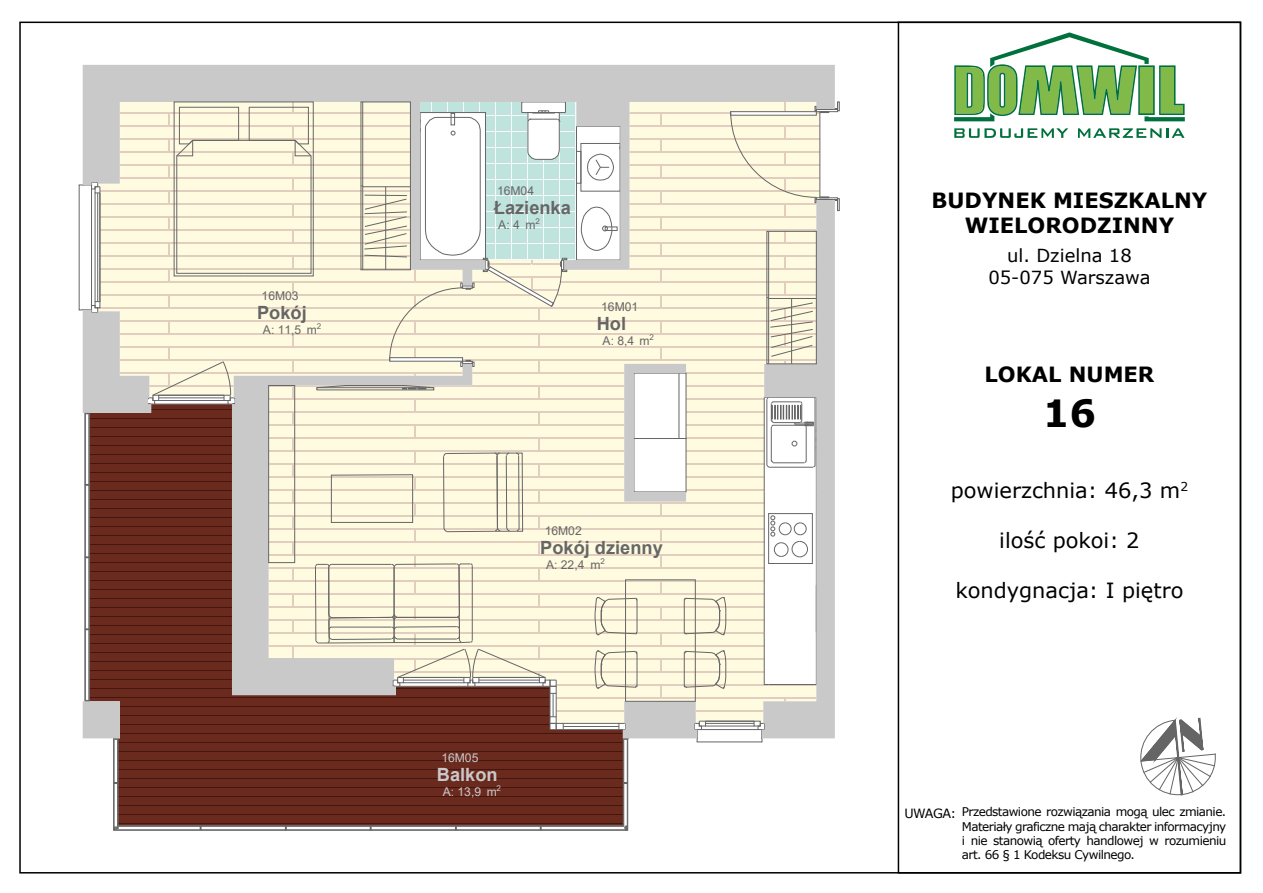
<style>
.page{position:relative;width:1263px;height:893px;background:#fff}
.page>*{position:absolute;margin:0;border:0;box-sizing:border-box;transform-origin:0 0}
.t1{font:700 37.5px "Verdana";color:#000}
.t2{font:21px "Verdana";color:#000}
.t3{font:700 21px/25.2px "Verdana";color:#000;text-align:center}
.t4{font:700 18.15px "Arial";color:#666}
.t5{font:700 18.15px "Arial";color:#c9c9c9}
.t6{font:18px/21.6px "Verdana";color:#000;text-align:center}
.t7{font:12.75px "Verdana";letter-spacing:-.045em;color:#000}
.t8{font:12.15px "Arial";color:#666}
.t9{font:12.15px "Arial";color:#c9c9c9}
.t10{font:12px/14.4px "Verdana";letter-spacing:-.045em;color:#000;text-align:justify}
</style>
<div class="page">
<svg style="left:954px;top:32px;width:231px;height:89px"></svg>
<svg style="left:954px;top:128px;width:114px;height:10px"></svg>
<svg style="left:1078px;top:128px;width:106px;height:10px"></svg>
<svg style="left:1140px;top:717px;width:76px;height:79px"></svg>
<svg style="left:113px;top:742px;width:515px;height:88px;background:#6b3127"></svg>
<svg style="left:114px;top:827px;width:5px;height:3px"></svg>
<svg style="left:624px;top:826px;width:3px;height:4px"></svg>
<div style="left:83px;top:65px;width:752px;height:37px;background:#c9c9c9"></div>
<svg style="left:79px;top:102px;width:760px;height:640px;background:#dbd1c0"></svg>
<hr style="left:317px;top:387px;width:117px;height:1px;background:#666">
<p class="t8" style="left:262px;top:287px;width:39px">16M03</p>
<h3 class="t4" style="left:257px;top:300px;width:51px">Pokój</h3>
<p class="t8" style="left:263px;top:321px;width:60px">A: 11,5 m<sup>2</sup></p>
<p class="t8" style="left:497px;top:182px;width:39px">16M04</p>
<h3 class="t4" style="left:494px;top:195px;width:78px">Łazienka</h3>
<p class="t8" style="left:498px;top:216px;width:43px">A: 4 m<sup>2</sup></p>
<p class="t8" style="left:601px;top:298px;width:39px">16M01</p>
<h3 class="t4" style="left:597px;top:311px;width:31px">Hol</h3>
<p class="t8" style="left:602px;top:333px;width:53px">A: 8,4 m<sup>2</sup></p>
<p class="t8" style="left:545px;top:522px;width:39px">16M02</p>
<h3 class="t4" style="left:540px;top:535px;width:124px">Pokój dzienny</h3>
<p class="t8" style="left:546px;top:556px;width:60px">A: 22,4 m<sup>2</sup></p>
<p class="t9" style="left:441px;top:749px;width:39px">16M05</p>
<h3 class="t5" style="left:437px;top:762px;width:62px">Balkon</h3>
<p class="t9" style="left:443px;top:784px;width:60px">A: 13,9 m<sup>2</sup></p>
<h2 class="t3" style="left:931px;top:187px;width:277px">BUDYNEK MIESZKALNY<br>WIELORODZINNY</h2>
<h3 class="t6" style="left:988px;top:245px;width:164px">ul. Dzielna 18<br>05-075 Warszawa</h3>
<h2 class="t3" style="left:984px;top:362px;width:171px">LOKAL NUMER</h2>
<h1 class="t1" style="left:1043px;top:387px;width:55px">16</h1>
<h2 class="t2" style="left:951px;top:475px;width:239px">powierzchnia: 46,3 m<sup>2</sup></h2>
<h2 class="t2" style="left:999px;top:526px;width:142px">ilość pokoi: 2</h2>
<h2 class="t2" style="left:955px;top:576px;width:229px">kondygnacja: I piętro</h2>
<p class="t7" style="left:904px;top:805px;width:53px">UWAGA:</p>
<p class="t10" style="left:962px;top:804px;width:266px">Przedstawione rozwiązania mogą ulec zmianie.<br>Materiały graficzne mają charakter informacyjny i nie stanowią oferty handlowej w rozumieniu art. 66 § 1 Kodeksu Cywilnego.</p>
</div>
